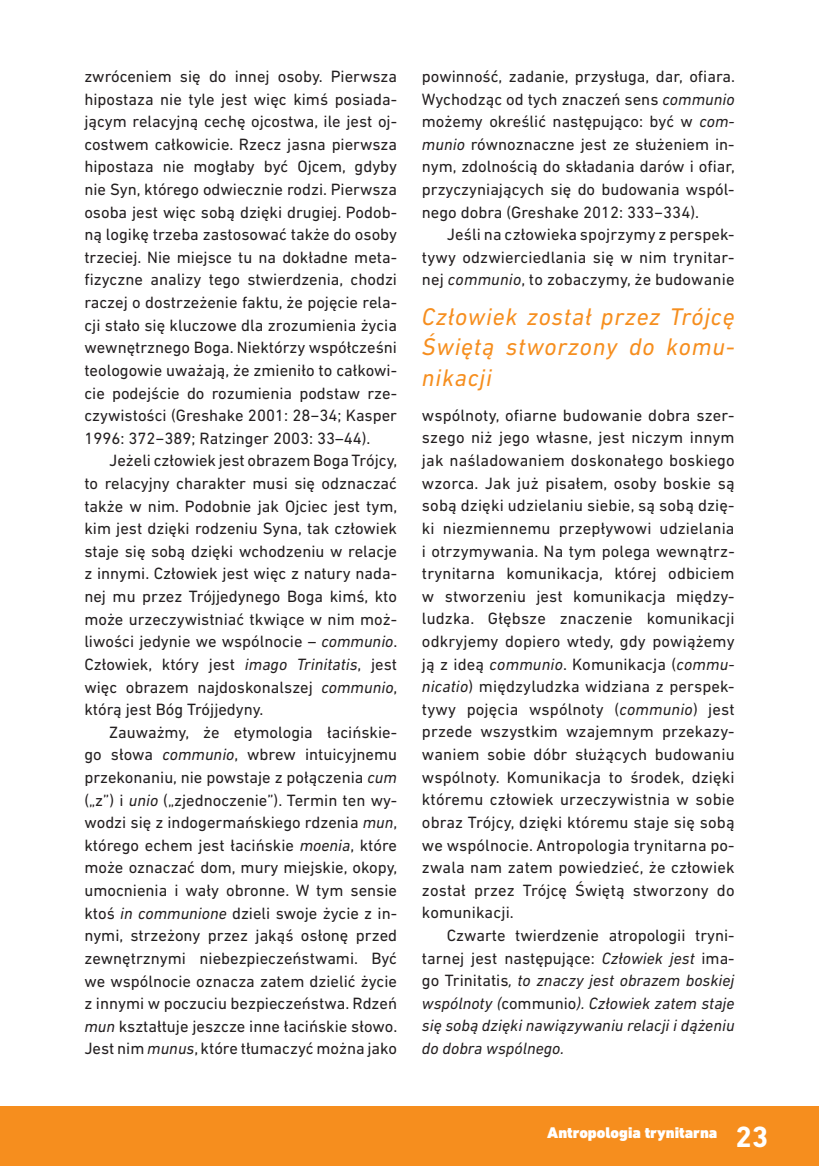
<style>
.page{position:relative;width:819px;height:1166px;background:#fff}
.page>*{position:absolute;margin:0;border:0;box-sizing:border-box;transform-origin:0 0}
.t1{font:700 29.75px "DIN Next LT Pro";color:#fff}
.t2{font:italic 24.5px/30.6px "DIN Next LT Pro";letter-spacing:.03em;color:#f68e1e;text-align:justify}
.t3{font:16.62px/22.6px "DIN Next LT Pro";color:#231f20;text-align:justify}
.t4{font:italic 16.62px/22.6px "DIN Next LT Pro";color:#231f20;text-align:justify}
.t5{font:900 15.75px "DIN Next LT Pro";color:#fff}
.s1{font-style:italic}
.s2{font-style:normal}
</style>
<div class="page">
<div style="left:0;top:1106px;width:819px;height:60px;background:#f68e1e"></div>
<p class="t3" style="left:84px;top:65px;width:314px">zwróceniem się do innej osoby. Pierwsza hipostaza nie tyle jest więc kimś posiada&shy;jącym relacyjną cechę ojcostwa, ile jest oj&shy;costwem całkowicie. Rzecz jasna pierwsza hipostaza nie mogłaby być Ojcem, gdyby nie Syn, którego odwiecznie rodzi. Pierwsza osoba jest więc sobą dzięki drugiej. Podob&shy;ną logikę trzeba zastosować także do osoby trzeciej. Nie miejsce tu na dokładne meta&shy;fizyczne analizy tego stwierdzenia, chodzi raczej o dostrzeżenie faktu, że pojęcie rela&shy;cji stało się kluczowe dla zrozumienia życia wewnętrznego Boga. Niektórzy współcześni teologowie uważają, że zmieniło to całkowi&shy;cie podejście do rozumienia podstaw rze&shy;czywistości (Greshake 2001: 28−34; Kasper 1996: 372−389; Ratzinger 2003: 33–44).</p>
<p class="t3" style="left:84px;top:449px;width:314px;text-indent:25px">Jeżeli człowiek jest obrazem Boga Trójcy, to relacyjny charakter musi się odznaczać także w nim. Podobnie jak Ojciec jest tym, kim jest dzięki rodzeniu Syna, tak człowiek staje się sobą dzięki wchodzeniu w relacje z innymi. Człowiek jest więc z natury nada&shy;nej mu przez Trójjedynego Boga kimś, kto może urzeczywistniać tkwiące w nim moż&shy;liwości jedynie we wspólnocie – <span class="s1">communio</span>.<br>Człowiek, który jest <span class="s1">imago Trinitatis</span>, jest więc obrazem najdoskonalszej <span class="s1">communio</span>, którą jest Bóg Trójjedyny.</p>
<p class="t3" style="left:84px;top:720px;width:314px;text-indent:25px">Zauważmy, że etymologia łacińskie&shy;go słowa <span class="s1">communio</span>, wbrew intuicyjnemu przekonaniu, nie powstaje z połączenia <span class="s1">cum </span>(„z”) i <span class="s1">unio</span> („zjednoczenie”). Termin ten wy&shy;wodzi się z indogermańskiego rdzenia <span class="s1">mun</span>, którego echem jest łacińskie <span class="s1">moenia</span>, które może oznaczać dom, mury miejskie, okopy, umocnienia i wały obronne. W tym sensie ktoś <span class="s1">in communione</span> dzieli swoje życie z in&shy;nymi, strzeżony przez jakąś osłonę przed zewnętrznymi niebezpieczeństwami. Być we wspólnocie oznacza zatem dzielić życie z innymi w poczuciu bezpieczeństwa. Rdzeń <span class="s1">mun</span> kształtuje jeszcze inne łacińskie słowo.<br>Jest nim <span class="s1">munus</span>, które tłumaczyć można jako</p>
<p class="t3" style="left:422px;top:65px;width:314px">powinność, zadanie, przysługa, dar, ofiara.<br>Wychodząc od tych znaczeń sens <span class="s1">communio </span>możemy określić następująco: być w <span class="s1">com&shy;munio</span> równoznaczne jest ze służeniem in&shy;nym, zdolnością do składania darów i ofiar, przyczyniających się do budowania wspól&shy;nego dobra (Greshake 2012: 333−334).</p>
<p class="t3" style="left:422px;top:223px;width:314px;text-indent:25px">Jeśli na człowieka spojrzymy z perspek&shy;tywy odzwierciedlania się w nim trynitar&shy;nej <span class="s1">communio</span>, to zobaczymy, że budowanie</p>
<h2 class="t2" style="left:422px;top:301px;width:314px">Człowiek został przez Trójcę Świętą stworzony do komu&shy;nikacji</h2>
<p class="t3" style="left:422px;top:404px;width:314px">wspólnoty, ofiarne budowanie dobra szer&shy;szego niż jego własne, jest niczym innym jak naśladowaniem doskonałego boskiego wzorca. Jak już pisałem, osoby boskie są sobą dzięki udzielaniu siebie, są sobą dzię&shy;ki niezmiennemu przepływowi udzielania i otrzymywania. Na tym polega wewnątrz&shy;trynitarna komunikacja, której odbiciem w stworzeniu jest komunikacja między&shy;ludzka. Głębsze znaczenie komunikacji odkryjemy dopiero wtedy, gdy powiążemy ją z ideą <span class="s1">communio</span>. Komunikacja (<span class="s1">commu&shy;nicatio</span>) międzyludzka widziana z perspek&shy;tywy pojęcia wspólnoty (<span class="s1">communio</span>) jest przede wszystkim wzajemnym przekazy&shy;waniem sobie dóbr służących budowaniu wspólnoty. Komunikacja to środek, dzięki któremu człowiek urzeczywistnia w sobie obraz Trójcy, dzięki któremu staje się sobą we wspólnocie. Antropologia trynitarna po&shy;zwala nam zatem powiedzieć, że człowiek został przez Trójcę Świętą stworzony do komunikacji.</p>
<p class="t4" style="left:422px;top:924px;width:314px;text-indent:25px"><span class="s2">Czwarte twierdzenie atropologii tryni&shy;tarnej jest następujące:</span> Człowiek jest <span class="s2">ima&shy;go Trinitatis</span>, to znaczy jest obrazem boskiej wspólnoty (<span class="s2">communio</span>). Człowiek zatem staje się sobą dzięki nawiązywaniu relacji i dążeniu do dobra wspólnego.</p>
<p class="t5" style="left:547px;top:1123px;width:172px">Antropologia trynitarna</p>
<h1 class="t1" style="left:735px;top:1120px;width:35px">23</h1>
</div>
